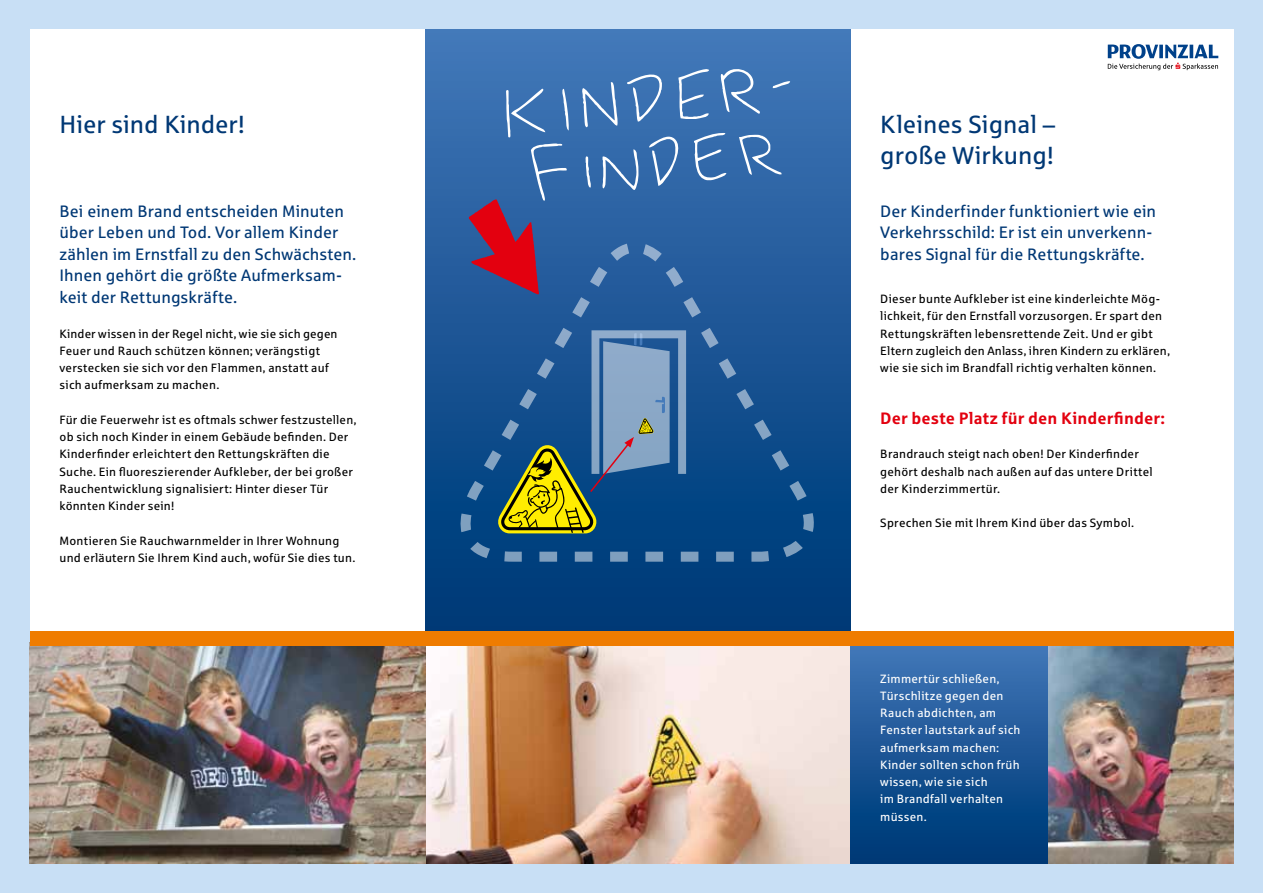
<style>
.page{position:relative;width:1263px;height:893px;background:#c8dff5}
.page>*{position:absolute;margin:0;border:0;box-sizing:border-box;transform-origin:0 0}
.t1{font:24.75px/30.8px "Sparkasse Rg";color:#003875}
.t2{font:16.5px/21.6px "Sparkasse Rg";letter-spacing:.005em;color:#003875}
.t3{font:700 16.5px "Sparkasse Rg";letter-spacing:.01em;color:#e3000f}
.t4{font:12px/17.2px "Sparkasse Rg";letter-spacing:.02em;color:#000}
.t5{font:12px/17.2px "Sparkasse Rg";letter-spacing:.02em;color:#fff}
</style>
<div class="page">
<div style="left:30px;top:30px;width:1203px;height:833px;background:#fff"></div>
<img style="left:1047px;top:646px;width:186px;height:217px">
<img style="left:425px;top:646px;width:425px;height:217px">
<img style="left:30px;top:646px;width:395px;height:217px">
<svg style="left:1108px;top:44px;width:110px;height:26px"></svg>
<div style="left:425px;top:30px;width:425px;height:612px;background:linear-gradient(to bottom,#4377b9,#003674)"></div>
<svg style="left:459px;top:64px;width:356px;height:499px"></svg>
<div style="left:850px;top:642px;width:197px;height:221px;background:linear-gradient(to bottom,#4377b9,#003674)"></div>
<div style="left:30px;top:631px;width:1203px;height:15px;background:#ef7c00"></div>
<h1 class="t1" style="left:60px;top:108px;width:187px">Hier sind Kinder!</h1>
<h2 class="t2" style="left:60px;top:200px;width:298px">Bei einem Brand entscheiden Minuten über Leben und Tod. Vor allem Kinder zählen im Ernstfall zu den Schwächsten.<br>Ihnen gehört die größte Aufmerksam&shy;keit der Rettungskräfte.</h2>
<p class="t4" style="left:60px;top:324px;width:279px">Kinder wissen in der Regel nicht, wie sie sich gegen Feuer und Rauch schützen können; verängstigt verstecken sie sich vor den Flammen, anstatt auf sich aufmerksam zu machen.</p>
<p class="t4" style="left:60px;top:411px;width:299px">Für die Feuerwehr ist es oftmals schwer festzustellen, ob sich noch Kinder in einem Gebäude befinden. Der Kinderfinder erleichtert den Rettungskräften die Suche. Ein fluoreszierender Aufkleber, der bei großer Rauchentwicklung signalisiert: Hinter dieser Tür könnten Kinder sein!</p>
<p class="t4" style="left:60px;top:531px;width:297px">Montieren Sie Rauchwarnmelder in Ihrer Wohnung und erläutern Sie Ihrem Kind auch, wofür Sie dies tun.</p>
<h1 class="t1" style="left:880px;top:108px;width:176px">Kleines Signal – große Wirkung!</h1>
<h2 class="t2" style="left:880px;top:200px;width:277px">Der Kinderfinder funktioniert wie ein<br>Verkehrsschild: Er ist ein unverkenn&shy;bares Signal für die Rettungskräfte.</h2>
<p class="t4" style="left:880px;top:290px;width:291px">Dieser bunte Aufkleber ist eine kinderleichte Mög&shy;lichkeit, für den Ernstfall vorzusorgen. Er spart den Rettungskräften lebensrettende Zeit. Und er gibt Eltern zugleich den Anlass, ihren Kindern zu erklären, wie sie sich im Brandfall richtig verhalten können.</p>
<h2 class="t3" style="left:880px;top:407px;width:286px">Der beste Platz für den Kinderfinder:</h2>
<p class="t4" style="left:880px;top:445px;width:274px">Brandrauch steigt nach oben! Der Kinderfinder gehört deshalb nach außen auf das untere Drittel der Kinderzimmertür.</p>
<p class="t4" style="left:880px;top:514px;width:256px">Sprechen Sie mit Ihrem Kind über das Symbol.</p>
<p class="t5" style="left:880px;top:669px;width:142px">Zimmertür schließen,<br>Türschlitze gegen den<br>Rauch abdichten, am<br>Fenster lautstark auf sich aufmerksam machen:<br>Kinder sollten schon früh wissen, wie sie sich<br>im Brandfall verhalten müssen.</p>
</div>
